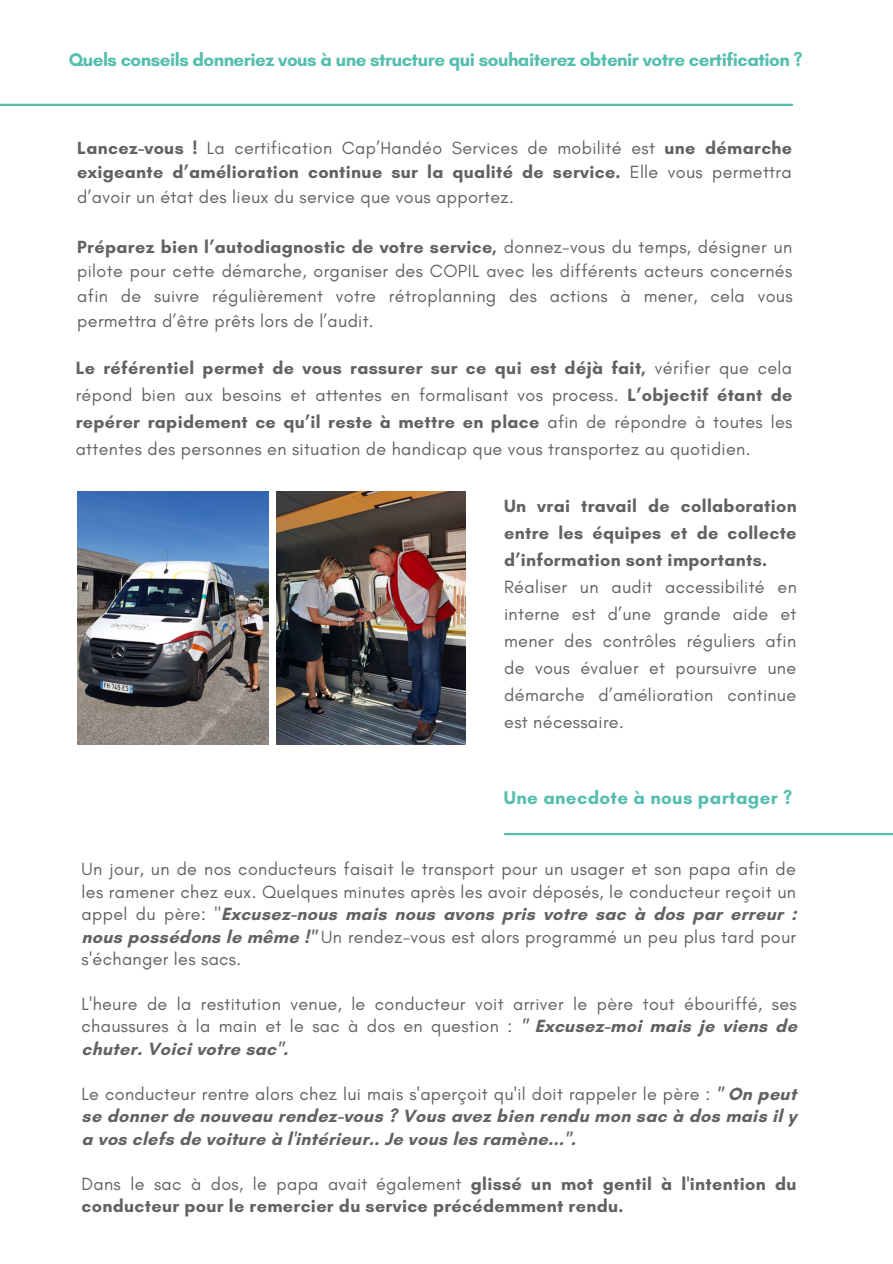
<style>
.page{position:relative;width:893px;height:1264px;background:#fff}
.page>*{position:absolute;margin:0;border:0;box-sizing:border-box;transform-origin:0 0}
.t1{font:700 18.75px "Glacial Indifference";letter-spacing:-.025em;color:#55beaf}
.t2{font:700 18.75px "Glacial Indifference";letter-spacing:.02em;color:#55beaf}
.t3{font:18px/27px "Glacial Indifference";letter-spacing:.02em;color:#636260;text-align:justify}
.t4{font:700 18px/22.5px "Glacial Indifference";letter-spacing:.02em;color:#636260;text-align:justify}
.s1{font-weight:700}
.s2{font-style:italic}
.s3{font-weight:400}
</style>
<div class="page">
<hr style="left:0;top:104px;width:792px;height:2px;background:#55beaf">
<img style="left:277px;top:491px;width:189px;height:253px">
<img style="left:77px;top:491px;width:191px;height:253px">
<hr style="left:504px;top:833px;width:388px;height:2px;background:#55beaf">
<p class="t1" style="left:69px;top:48px;width:735px">Quels conseils donneriez vous à une structure qui souhaiterez obtenir votre certification ?</p>
<p class="t3" style="left:77px;top:135px;width:716px;line-height:24.8px"><span class="s1">Lancez-vous !</span> La certification Cap’Handéo Services de mobilité est <span class="s1">une démarche exigeante d’amélioration continue sur la qualité de service.</span> Elle vous permettra d’avoir un état des lieux du service que vous apportez.</p>
<p class="t3" style="left:77px;top:234px;width:716px;line-height:24.8px"><span class="s1">Préparez bien l’autodiagnostic de votre service,</span> donnez-vous du temps, désigner un pilote pour cette démarche, organiser des COPIL avec les différents acteurs concernés afin de suivre régulièrement votre rétroplanning des actions à mener, cela vous permettra d’être prêts lors de l’audit.</p>
<p class="t3" style="left:76px;top:354px;width:718px"><span class="s1">Le référentiel permet de vous rassurer sur ce qui est déjà fait,</span> vérifier que cela répond bien aux besoins et attentes en formalisant vos process. <span class="s1">L’objectif étant de repérer rapidement ce qu’il reste à mettre en place</span> afin de répondre à toutes les attentes des personnes en situation de handicap que vous transportez au quotidien.</p>
<p class="t4" style="left:504px;top:492px;width:294px;line-height:27px">Un vrai travail de collaboration entre les équipes et de collecte d’information sont importants.</p>
<p class="t3" style="left:504px;top:573px;width:294px">Réaliser un audit accessibilité en interne est d’une grande aide et mener des contrôles réguliers afin de vous évaluer et poursuivre une démarche d’amélioration continue est nécessaire.</p>
<p class="t2" style="left:504px;top:786px;width:290px">Une anecdote à nous partager ?</p>
<p class="t3" style="left:82px;top:857px;width:716px;line-height:22.5px">Un jour, un de nos conducteurs faisait le transport pour un usager et son papa afin de les ramener chez eux. Quelques minutes après les avoir déposés, le conducteur reçoit un appel du père: <span class="s2">"</span><span class="s1">Excusez-nous mais nous avons pris votre sac à dos par erreur : nous possédons le même !"</span> Un rendez-vous est alors programmé un peu plus tard pour s'échanger les sacs.</p>
<p class="t3" style="left:82px;top:992px;width:716px;line-height:22.5px">L'heure de la restitution venue, le conducteur voit arriver le père tout ébouriffé, ses chaussures à la main et le sac à dos en question : <span class="s1">" Excusez-moi mais je viens de chuter. Voici votre sac".</span></p>
<p class="t4" style="left:82px;top:1082px;width:716px"><span class="s3">Le conducteur rentre alors chez lui mais s'aperçoit qu'il doit rappeler le père :</span> " On peut se donner de nouveau rendez-vous ? Vous avez bien rendu mon sac à dos mais il y a vos clefs de voiture à l'intérieur.. Je vous les ramène...".</p>
<p class="t4" style="left:82px;top:1172px;width:716px"><span class="s3">Dans le sac à dos, le papa avait également</span> glissé un mot gentil à l'intention du conducteur pour le remercier du service précédemment rendu.</p>
</div>
